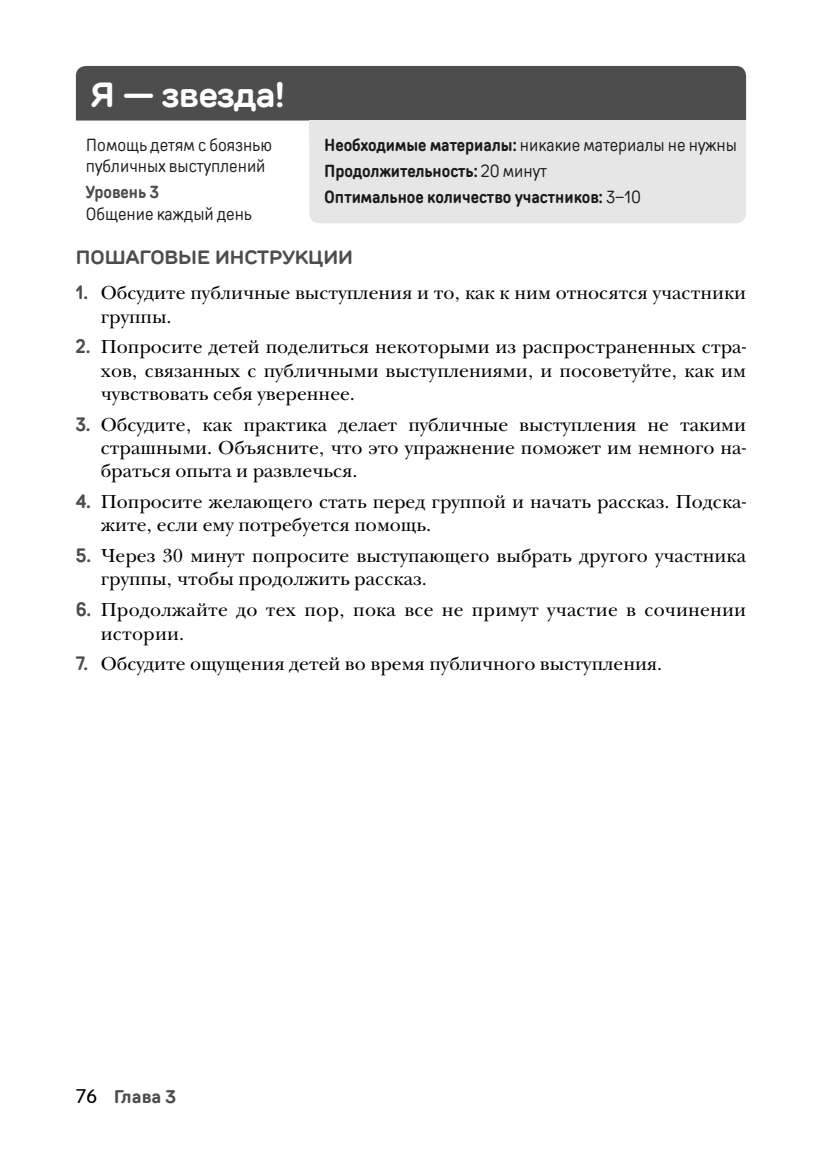
<style>
.page{position:relative;width:822px;height:1169px;background:#fff}
.page>*{position:absolute;margin:0;border:0;box-sizing:border-box;transform-origin:0 0}
.t1{font:700 35px "TT Rounds";letter-spacing:-.01em;color:#fff}
.t2{font:19.43px/23.3px "New Baskerville C";color:#000}
.t3{font:700 19.25px "TT Rounds";letter-spacing:.07em;color:#4d4d4d}
.t4{font:700 18.38px "TT Rounds Condensed";color:#4d4d4d;scale:1.1 1}
.t5{font:700 17.5px/26.2px "TT Rounds Condensed";color:#1a1a1a}
.t6{font:17.5px/21.3px "TT Rounds Condensed";color:#1a1a1a}
.t7{font:700 17.5px "TT Rounds Condensed";color:#4d4d4d}
.s1{font-weight:400}
.s2{font-family:"TT Rounds Condensed";font-weight:700;color:#4d4d4d}
.s3{font-family:"Sans Rounded Light C";font-weight:400;font-size:19.25px;color:#000}
</style>
<div class="page">
<div style="left:76px;top:66px;width:670px;height:55px;background:#4d4d4d"></div>
<div style="left:309px;top:121px;width:437px;height:16px;background:#e6e6e6"></div>
<div style="left:309px;top:137px;width:437px;height:86px;background:#e6e6e6"></div>
<h1 class="t1" style="left:91px;top:71px;width:195px">Я — звезда!</h1>
<p class="t6" style="left:86px;top:133px;width:188px">Помощь детям с боязнью публичных выступлений</p>
<p class="t7" style="left:86px;top:180px;width:75px">Уровень 3</p>
<p class="t6" style="left:86px;top:202px;width:168px">Общение каждый день</p>
<p class="t5" style="left:324px;top:131px;width:414px">Необходимые материалы: <span class="s1">никакие материалы не нужны<br></span>Продолжительность: <span class="s1">20 минут<br></span>Оптимальное количество участников: <span class="s1">3–10</span></p>
<p class="t3" style="left:76px;top:244px;width:77px">Пошагов</p>
<p class="t3" style="left:178px;top:244px;width:66px">ые инст</p>
<p class="t3" style="left:269px;top:244px;width:85px">рукции</p>
<p class="t2" style="left:101px;top:281px;width:646px;text-indent:-25px"><span class="s2">1.</span> Обсудите публичные выступления и то, как к ним относятся участники группы.</p>
<p class="t2" style="left:101px;top:335px;width:646px;text-align:justify;text-indent:-25px"><span class="s2">2.</span> Попросите детей поделиться некоторыми из распространенных стра&shy;хов, связанных с публичными выступлениями, и посоветуйте, как им чувствовать себя увереннее.</p>
<p class="t2" style="left:101px;top:413px;width:646px;text-align:justify;text-indent:-25px"><span class="s2">3.</span> Обсудите, как практика делает публичные выступления не такими страшными. Объясните, что это упражнение поможет им немного на&shy;браться опыта и развлечься.</p>
<p class="t2" style="left:101px;top:490px;width:646px;text-indent:-25px"><span class="s2">4.</span> Попросите желающего стать перед группой и начать рассказ. Подска&shy;жите, если ему потребуется помощь.</p>
<p class="t2" style="left:101px;top:544px;width:646px;text-indent:-25px"><span class="s2">5.</span> Через 30 минут попросите выступающего выбрать другого участника группы, чтобы продолжить рассказ.</p>
<p class="t2" style="left:101px;top:598px;width:646px;text-indent:-25px"><span class="s2">6.</span> Продолжайте до тех пор, пока все не примут участие в сочинении истории.</p>
<p class="t2" style="left:76px;top:652px;width:588px"><span class="s2">7.</span> Обсудите ощущения детей во время публичного выступления.</p>
<p class="t4" style="left:76px;top:1084px;width:93px"><span class="s3">76</span> Глава 3</p>
</div>
